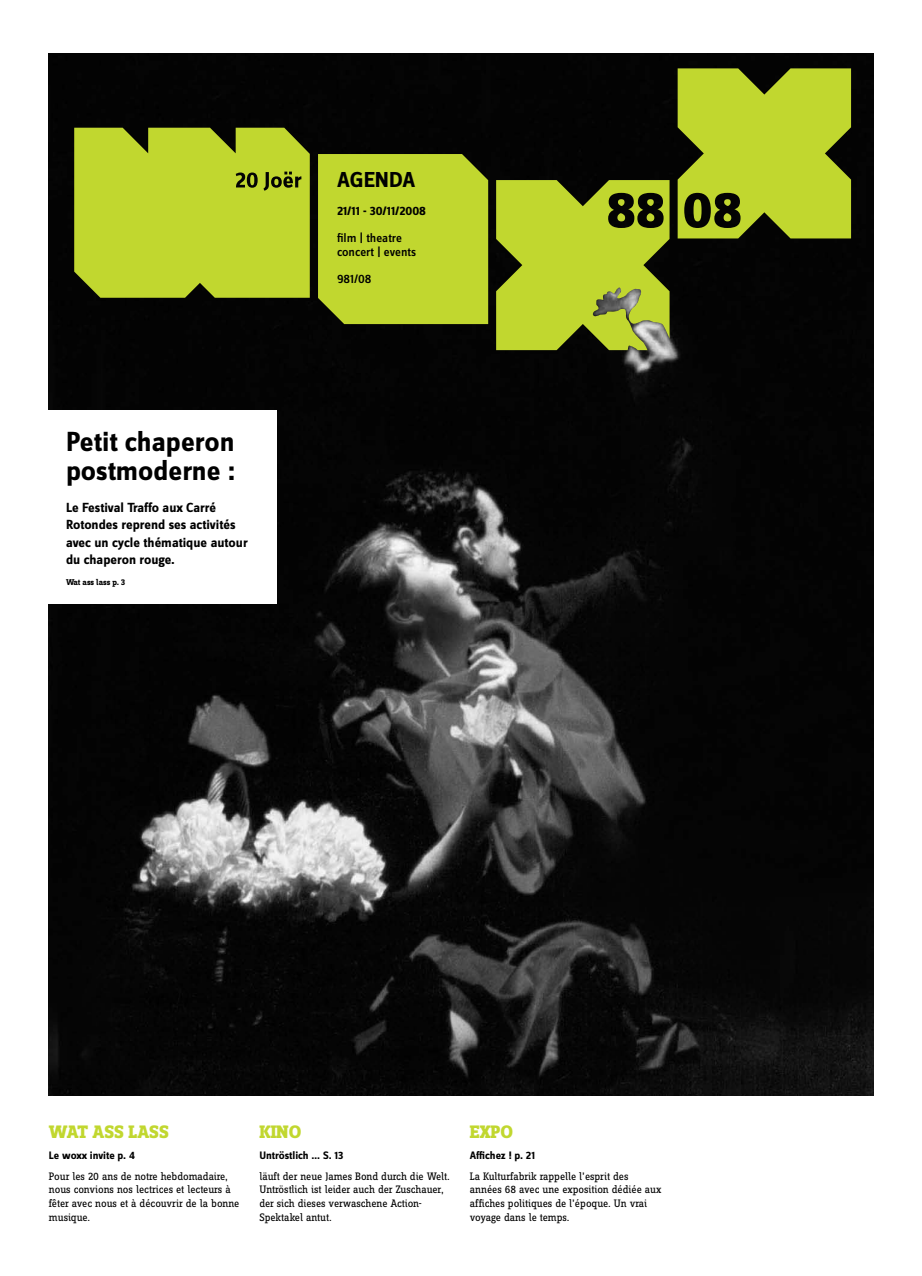
<style>
.page{position:relative;width:922px;height:1276px;background:#fff}
.page>*{position:absolute;margin:0;border:0;box-sizing:border-box;transform-origin:0 0}
.t1{font:700 28.75px/28.8px "Zine Sans Dis";color:#000}
.t2{font:700 22.5px "Zine Sans Dis";color:#000}
.t3{font:800 18.75px "Zine Slab Dis";color:#c1d72f}
.t4{font:700 13.75px/17.5px "Zine Sans Dis";color:#000}
.t5{font:500 12.75px/13.8px "Zine Sans Dis";color:#000}
.t6{font:700 12.75px "Zine Sans Dis";color:#000}
.t7{font:11.25px/13.8px "Zine Slab Dis";letter-spacing:-.01em;color:#000}
.t8{font:700 11.25px "Zine Sans Dis";color:#000}
.t9{font:700 8.75px "Zine Slab Dis";color:#000}
</style>
<div class="page">
<img style="left:49px;top:53px;width:823px;height:1042px">
<div style="left:38px;top:410px;width:238px;height:194px;background:#fff"></div>
<div style="left:318px;top:154px;width:170px;height:170px;background:#c1d72f"></div>
<svg style="left:677px;top:68px;width:173px;height:170px"></svg>
<svg style="left:496px;top:180px;width:173px;height:170px"></svg>
<div style="left:74px;top:128px;width:236px;height:170px;background:#c1d72f"></div>
<img style="left:592px;top:287px;width:87px;height:88px">
<h1 class="t1" style="left:66px;top:429px;width:171px">Petit chaperon postmoderne :</h1>
<p class="t4" style="left:66px;top:499px;width:183px">Le Festival Traffo aux Carré<br>Rotondes reprend ses activités avec un cycle thématique autour du chaperon rouge.</p>
<p class="t9" style="left:66px;top:577px;width:61px">Wat ass lass p. 3</p>
<h2 class="t2" style="left:337px;top:168px;width:80px">AGENDA</h2>
<p class="t6" style="left:337px;top:204px;width:90px">21/11 - 30/11/2008</p>
<p class="t5" style="left:337px;top:232px;width:81px">film | theatre concert | events</p>
<p class="t5" style="left:337px;top:273px;width:36px">981/08</p>
<h3 class="t3" style="left:49px;top:1121px;width:121px">WAT ASS LASS</h3>
<h3 class="t3" style="left:259px;top:1121px;width:43px">KINO</h3>
<h3 class="t3" style="left:469px;top:1121px;width:45px">EXPO</h3>
<p class="t8" style="left:49px;top:1149px;width:87px">Le woxx invite p. 4</p>
<p class="t7" style="left:49px;top:1169px;width:192px">Pour les 20 ans de notre hebdomadaire, nous convions nos lectrices et lecteurs à fêter avec nous et à découvrir de la bonne musique.</p>
<p class="t8" style="left:469px;top:1149px;width:67px">Affichez ! p. 21</p>
<p class="t7" style="left:469px;top:1169px;width:193px">La Kulturfabrik rappelle l’esprit des années 68 avec une exposition dédiée aux affiches politiques de l’époque. Un vrai voyage dans le temps.</p>
<p class="t8" style="left:259px;top:1149px;width:85px">Untröstlich … S. 13</p>
<p class="t7" style="left:259px;top:1169px;width:192px">läuft der neue James Bond durch die Welt.<br>Untröstlich ist leider auch der Zuschauer, der sich dieses verwaschene Action-Spektakel antut.</p>
</div>
